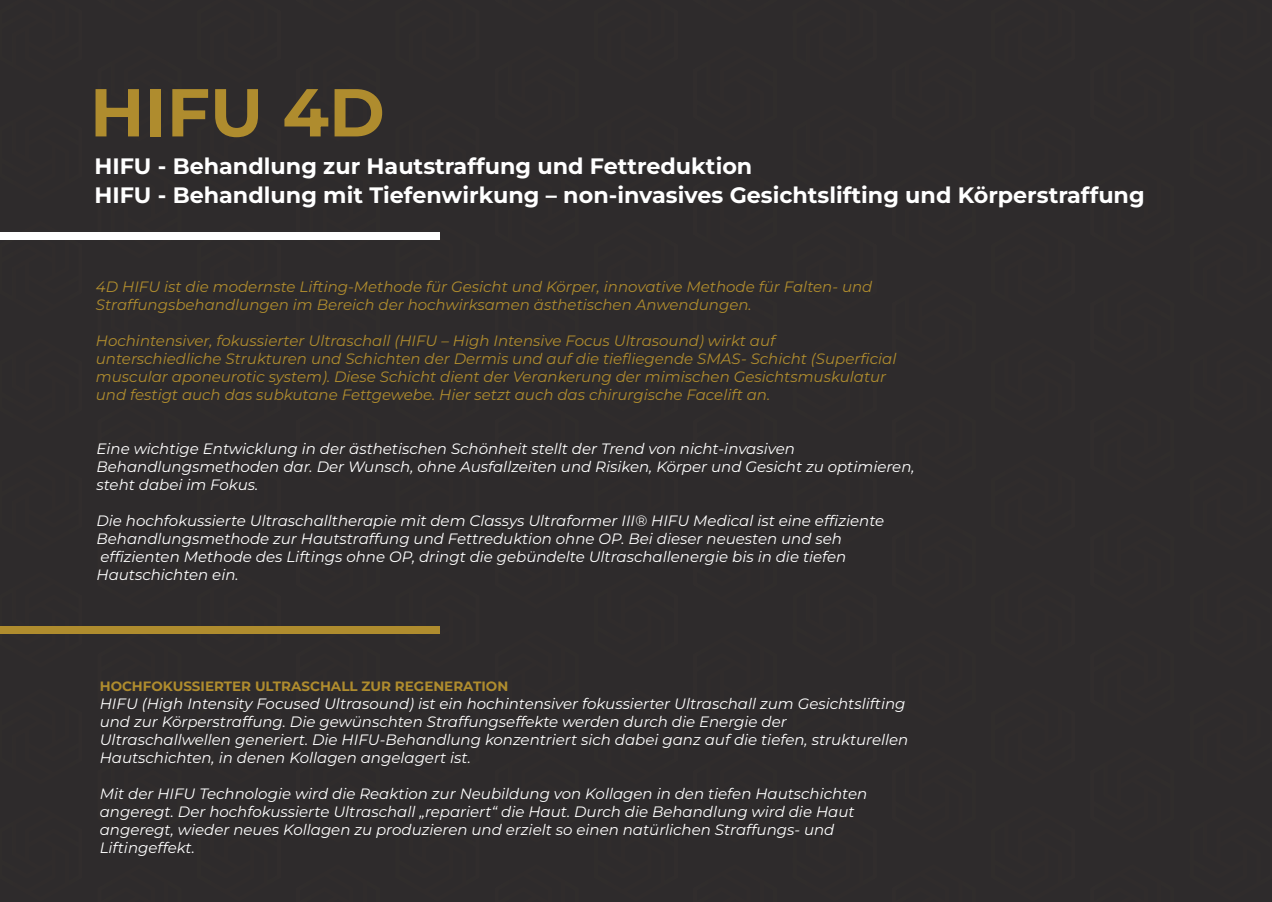
<style>
.page{position:relative;width:1272px;height:902px;background:#fff}
.page>*{position:absolute;margin:0;border:0;box-sizing:border-box;transform-origin:0 0}
.t1{font:700 67.65px "Montserrat";color:#af8c2e}
.t2{font:700 22.2px/29.1px "Montserrat";color:#fff}
.t3{font:italic 15px/18px "Montserrat";color:#fff}
.t4{font:italic 15px/18px "Montserrat";color:#af8c2e}
.t5{font:700 13.5px "Montserrat";color:#af8c2e}
</style>
<div class="page">
<div style="left:0;top:0;width:1271px;height:901px;background:#2e2b2c"></div>
<svg style="left:0;top:633px;width:82px;height:1px"></svg>
<svg style="left:197px;top:633px;width:84px;height:1px"></svg>
<svg style="left:395px;top:633px;width:45px;height:1px"></svg>
<svg style="left:97px;top:633px;width:85px;height:1px"></svg>
<svg style="left:296px;top:633px;width:84px;height:1px"></svg>
<div style="left:0;top:232px;width:440px;height:8px;background:#fff"></div>
<div style="left:0;top:626px;width:440px;height:7px;background:#af8c2e"></div>
<h1 class="t1" style="left:90px;top:67px;width:296px">HIFU 4D</h1>
<h2 class="t2" style="left:94px;top:151px;width:1051px">HIFU - Behandlung zur Hautstraffung und Fettreduktion<br>HIFU - Behandlung mit Tiefenwirkung – non-invasives Gesichtslifting und Körperstraffung</h2>
<p class="t4" style="left:96px;top:277px;width:778px">4D HIFU ist die modernste Lifting-Methode für Gesicht und Körper, innovative Methode für Falten- und<br>Straffungsbehandlungen im Bereich der hochwirksamen ästhetischen Anwendungen.</p>
<p class="t4" style="left:96px;top:331px;width:802px">Hochintensiver, fokussierter Ultraschall (HIFU – High Intensive Focus Ultrasound) wirkt auf unterschiedliche Strukturen und Schichten der Dermis und auf die tiefliegende SMAS- Schicht (Superficial muscular aponeurotic system). Diese Schicht dient der Verankerung der mimischen Gesichtsmuskulatur und festigt auch das subkutane Fettgewebe. Hier setzt auch das chirurgische Facelift an.</p>
<p class="t3" style="left:96px;top:439px;width:819px">Eine wichtige Entwicklung in der ästhetischen Schönheit stellt der Trend von nicht-invasiven<br>Behandlungsmethoden dar. Der Wunsch, ohne Ausfallzeiten und Risiken, Körper und Gesicht zu optimieren, steht dabei im Fokus.</p>
<p class="t3" style="left:96px;top:511px;width:789px">Die hochfokussierte Ultraschalltherapie mit dem Classys Ultraformer III® HIFU Medical ist eine effiziente Behandlungsmethode zur Hautstraffung und Fettreduktion ohne OP. Bei dieser neuesten und seh effizienten Methode des Liftings ohne OP, dringt die gebündelte Ultraschallenergie bis in die tiefen Hautschichten ein.</p>
<p class="t5" style="left:100px;top:677px;width:410px">HOCHFOKUSSIERTER ULTRASCHALL ZUR REGENERATION</p>
<p class="t3" style="left:100px;top:694px;width:810px">HIFU (High Intensity Focused Ultrasound) ist ein hochintensiver fokussierter Ultraschall zum Gesichtslifting und zur Körperstraffung. Die gewünschten Straffungseffekte werden durch die Energie der Ultraschallwellen generiert. Die HIFU-Behandlung konzentriert sich dabei ganz auf die tiefen, strukturellen Hautschichten, in denen Kollagen angelagert ist.</p>
<p class="t3" style="left:100px;top:784px;width:769px">Mit der HIFU Technologie wird die Reaktion zur Neubildung von Kollagen in den tiefen Hautschichten angeregt. Der hochfokussierte Ultraschall „repariert“ die Haut. Durch die Behandlung wird die Haut angeregt, wieder neues Kollagen zu produzieren und erzielt so einen natürlichen Straffungs- und Liftingeffekt.</p>
</div>
